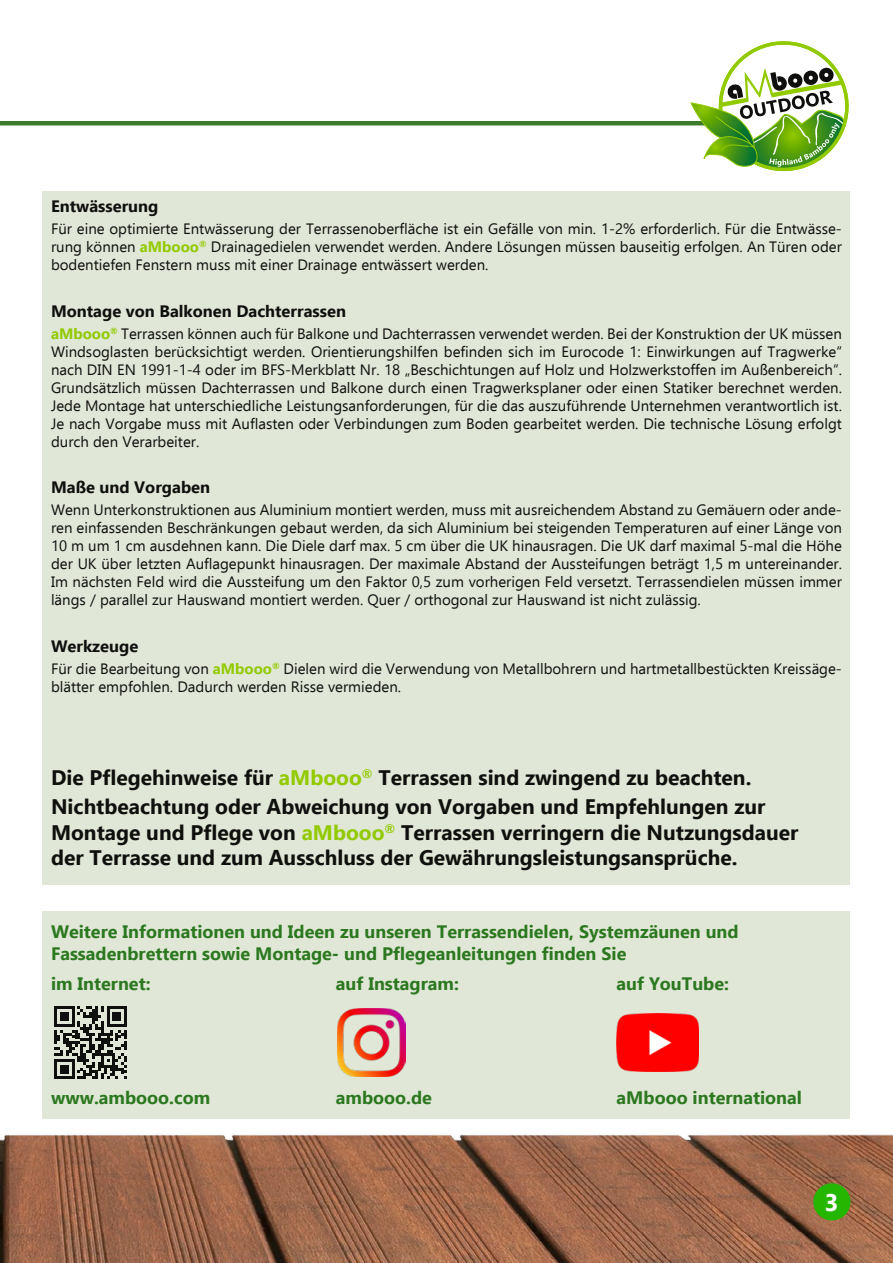
<style>
.page{position:relative;width:893px;height:1263px;background:#fff}
.page>*{position:absolute;margin:0;border:0;box-sizing:border-box;transform-origin:0 0}
.t1{font:700 24px "Ebrima";color:#fff}
.t2{font:700 21px/29.4px "Ebrima";color:#0f0f0d}
.t3{font:700 18px/21.6px "Ebrima";color:#2c7820}
.t4{font:700 16.5px "Ebrima";color:#0f0f0d}
.t5{font:15px/18px "Ebrima";color:#0f0f0d;text-align:justify}
.s1{font-weight:700;color:#92ca00}
.s2{color:#92ca00}
</style>
<div class="page">
<img style="left:0;top:1134px;width:893px;height:129px">
<hr style="left:0;top:121px;width:784px;height:4px;background:#3c7b29">
<svg style="left:686px;top:41px;width:163px;height:131px"></svg>
<div style="left:43px;top:911px;width:807px;height:207px;background:#e0e7d6"></div>
<div style="left:43px;top:191px;width:807px;height:694px;background:#e0e7d6"></div>
<svg style="left:54px;top:1006px;width:73px;height:73px"></svg>
<img style="left:617px;top:1014px;width:82px;height:58px">
<img style="left:337px;top:1009px;width:68px;height:68px">
<div style="left:813px;top:1183px;width:37px;height:37px;background:#24b600;border-radius:50%"></div>
<p class="t4" style="left:51px;top:194px;width:109px">Entwässerung</p>
<p class="t5" style="left:51px;top:220px;width:792px">Für eine optimierte Entwässerung der Terrassenoberfläche ist ein Gefälle von min. 1-2% erforderlich. Für die Entwässe&shy;rung können <span class="s1">aMbooo</span><sup>®</sup> Drainagedielen verwendet werden. Andere Lösungen müssen bauseitig erfolgen. An Türen oder bodentiefen Fenstern muss mit einer Drainage entwässert werden.</p>
<p class="t4" style="left:51px;top:298px;width:296px">Montage von Balkonen Dachterrassen</p>
<p class="t5" style="left:51px;top:324px;width:792px"><span class="s1">aMbooo</span><sup>®</sup> Terrassen können auch für Balkone und Dachterrassen verwendet werden. Bei der Konstruktion der UK müssen Windsoglasten berücksichtigt werden. Orientierungshilfen befinden sich im Eurocode 1: Einwirkungen auf Tragwerke“ nach DIN EN 1991-1-4 oder im BFS-Merkblatt Nr. 18 „Beschichtungen auf Holz und Holzwerkstoffen im Außenbereich“.<br>Grundsätzlich müssen Dachterrassen und Balkone durch einen Tragwerksplaner oder einen Statiker berechnet werden.<br>Jede Montage hat unterschiedliche Leistungsanforderungen, für die das auszuführende Unternehmen verantwortlich ist.<br>Je nach Vorgabe muss mit Auflasten oder Verbindungen zum Boden gearbeitet werden. Die technische Lösung erfolgt durch den Verarbeiter.</p>
<p class="t4" style="left:51px;top:475px;width:161px">Maße und Vorgaben</p>
<p class="t5" style="left:51px;top:501px;width:792px">Wenn Unterkonstruktionen aus Aluminium montiert werden, muss mit ausreichendem Abstand zu Gemäuern oder ande&shy;ren einfassenden Beschränkungen gebaut werden, da sich Aluminium bei steigenden Temperaturen auf einer Länge von 10 m um 1 cm ausdehnen kann. Die Diele darf max. 5 cm über die UK hinausragen. Die UK darf maximal 5-mal die Höhe der UK über letzten Auflagepunkt hinausragen. Der maximale Abstand der Aussteifungen beträgt 1,5 m untereinander.<br>Im nächsten Feld wird die Aussteifung um den Faktor 0,5 zum vorherigen Feld versetzt. Terrassendielen müssen immer längs / parallel zur Hauswand montiert werden. Quer / orthogonal zur Hauswand ist nicht zulässig.</p>
<p class="t4" style="left:51px;top:634px;width:89px">Werkzeuge</p>
<p class="t5" style="left:51px;top:659px;width:792px">Für die Bearbeitung von <span class="s1">aMbooo</span><sup>®</sup> Dielen wird die Verwendung von Metallbohrern und hartmetallbestückten Kreissäge&shy;blätter empfohlen. Dadurch werden Risse vermieden.</p>
<h2 class="t2" style="left:51px;top:762px;width:716px">Die Pflegehinweise für <span class="s2">aMbooo</span><sup>®</sup> Terrassen sind zwingend zu beachten.<br>Nichtbeachtung oder Abweichung von Vorgaben und Empfehlungen zur</h2>
<h2 class="t2" style="left:51px;top:819px;width:749px;line-height:25.2px">Montage und Pflege von <span class="s2">aMbooo</span><sup>®</sup> Terrassen verringern die Nutzungsdauer der Terrasse und zum Ausschluss der Gewährungsleistungsansprüche.</h2>
<p class="t3" style="left:51px;top:920px;width:689px">Weitere Informationen und Ideen zu unseren Terrassendielen, Systemzäunen und<br>Fassadenbrettern sowie Montage- und Pflegeanleitungen finden Sie</p>
<p class="t3" style="left:51px;top:972px;width:101px">im Internet:</p>
<p class="t3" style="left:336px;top:972px;width:124px">auf Instagram:</p>
<p class="t3" style="left:617px;top:972px;width:114px">auf YouTube:</p>
<p class="t3" style="left:51px;top:1086px;width:161px">www.ambooo.com</p>
<p class="t3" style="left:336px;top:1086px;width:98px">ambooo.de</p>
<p class="t3" style="left:617px;top:1086px;width:187px">aMbooo international</p>
<h1 class="t1" style="left:825px;top:1185px;width:15px">3</h1>
</div>
